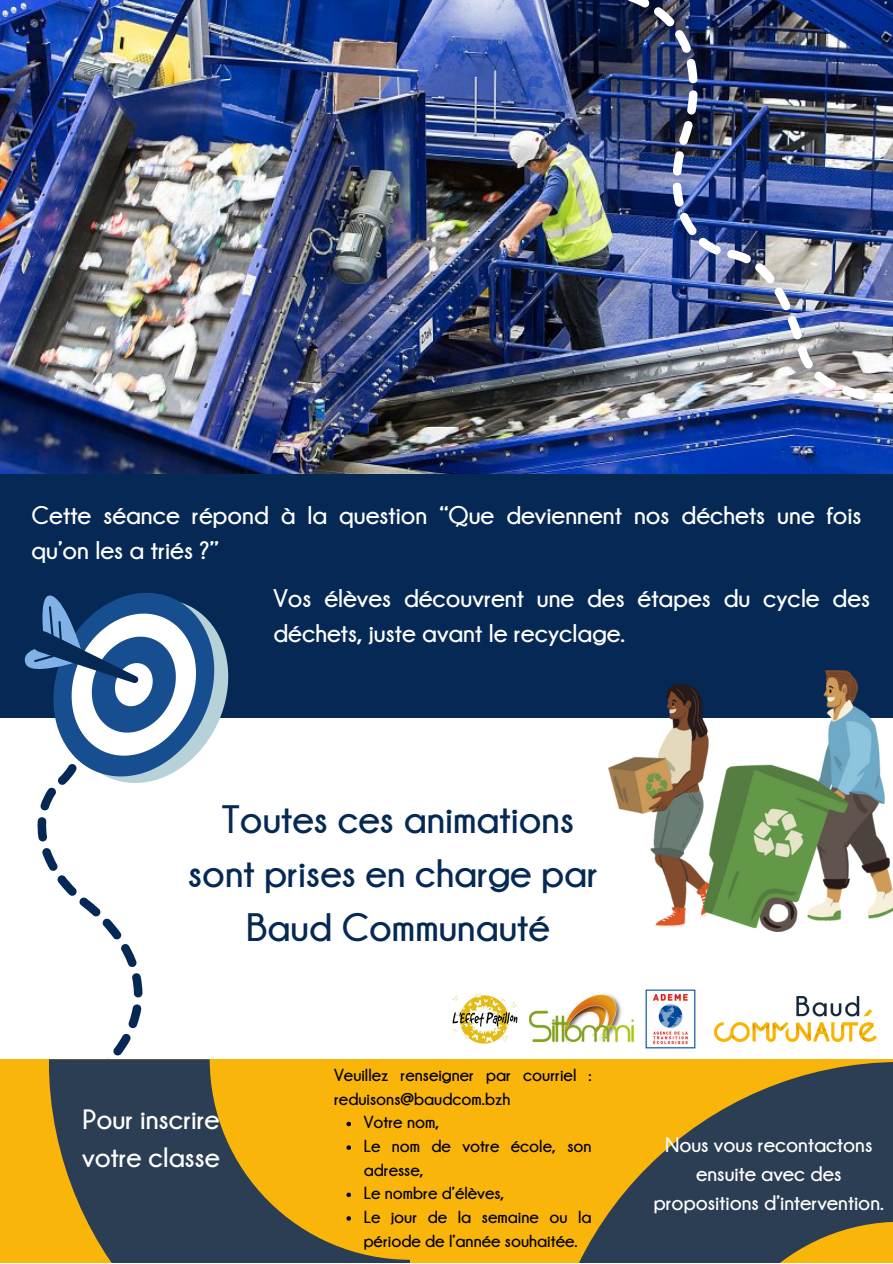
<style>
.page{position:relative;width:893px;height:1264px;background:#fff}
.page>*{position:absolute;margin:0;border:0;box-sizing:border-box;transform-origin:0 0}
.t1{font:700 39.6px/53.7px "Champagne Limousines";color:#052954;text-align:center}
.t2{font:700 27.9px/38.2px "Champagne Limousines";color:#fff}
.t3{font:700 25.5px/34.8px "Champagne Limousines";color:#fff}
.t4{font:700 21px/29.2px "Champagne Limousines";color:#fff;text-align:center}
.t5{font:700 17.4px/23.5px "Champagne Limousines";color:#000}
</style>
<div class="page">
<svg style="left:0;top:717px;width:324px;height:342px"></svg>
<img style="left:0;top:0;width:892px;height:474px">
<div style="left:0;top:474px;width:892px;height:243px;background:#052954"></div>
<svg style="left:38px;top:717px;width:219px;height:92px"></svg>
<svg style="left:24px;top:636px;width:219px;height:167px"></svg>
<svg style="left:20px;top:593px;width:199px;height:183px"></svg>
<img style="left:608px;top:670px;width:284px;height:261px">
<div style="left:0;top:1059px;width:892px;height:203px;background:#fab50b"></div>
<svg style="left:49px;top:1059px;width:361px;height:203px;fill:#2b3e54"></svg>
<svg style="left:346px;top:1121px;width:5px;height:5px"></svg>
<svg style="left:346px;top:1145px;width:5px;height:4px"></svg>
<svg style="left:346px;top:1192px;width:5px;height:5px"></svg>
<svg style="left:346px;top:1216px;width:5px;height:4px"></svg>
<svg style="left:579px;top:1062px;width:313px;height:200px;fill:#2b3e54"></svg>
<img style="left:714px;top:996px;width:161px;height:45px">
<img style="left:645px;top:989px;width:51px;height:60px">
<img style="left:452px;top:992px;width:66px;height:52px">
<img style="left:529px;top:993px;width:106px;height:50px">
<img style="left:595px;top:0;width:297px;height:428px">
<p class="t3" style="left:32px;top:497px;width:831px">Cette séance répond à la question “Que deviennent nos déchets une fois qu’on les a triés ?”</p>
<p class="t3" style="left:273px;top:580px;width:598px">Vos élèves découvrent une des étapes du cycle des déchets, juste avant le recyclage.</p>
<p class="t1" style="left:188px;top:791px;width:411px">Toutes ces animations sont prises en charge par</p>
<p class="t1" style="left:246px;top:899px;width:305px">Baud Communauté</p>
<p class="t2" style="left:82px;top:1099px;width:139px">Pour inscrire votre classe</p>
<p class="t5" style="left:334px;top:1063px;width:259px">Veuillez renseigner par courriel : reduisons@baudcom.bzh</p>
<p class="t5" style="left:363px;top:1110px;width:77px">Votre nom,</p>
<p class="t5" style="left:363px;top:1133px;width:229px">Le nom de votre école, son adresse,</p>
<p class="t5" style="left:363px;top:1181px;width:142px">Le nombre d’élèves,</p>
<p class="t5" style="left:363px;top:1204px;width:229px">Le jour de la semaine ou la période de l’année souhaitée.</p>
<p class="t4" style="left:653px;top:1129px;width:232px">Nous vous recontactons ensuite avec des propositions d’intervention.</p>
</div>
